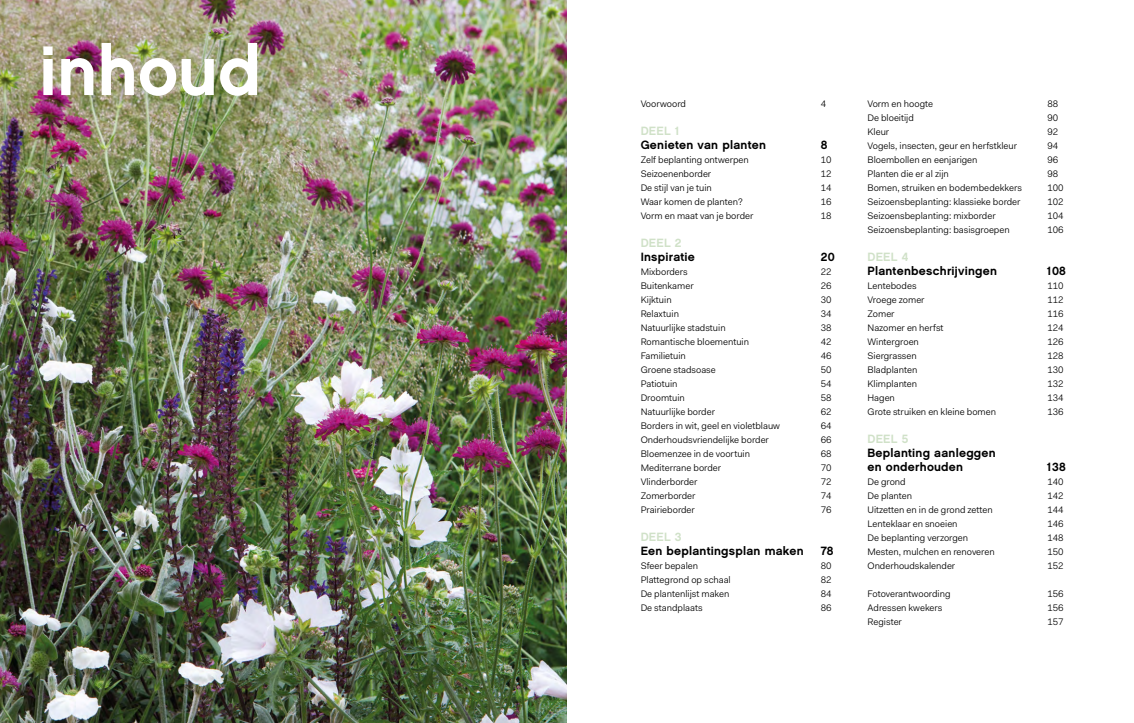
<style>
.page{position:relative;width:1134px;height:723px;background:#fff}
.page>*{position:absolute;margin:0;border:0;box-sizing:border-box;transform-origin:0 0}
.t1{font:70px "Chalet New York Nineteen Sixty";color:#fff}
.t2{font:12px/14px "Chalet New York Nineteen Sixty";letter-spacing:.02em;color:#000}
.t3{font:12px "Chalet New York Nineteen Sixty";letter-spacing:.02em;color:#d0e1c8}
.t4{font:9.5px "Fakt Pro Blond";color:#000}
</style>
<div class="page">
<img style="left:0;top:0;width:567px;height:723px">
<h1 class="t1" style="left:39px;top:27px;width:224px">inhoud</h1>
<p class="t4" style="left:641px;top:97px;width:47px">Voorwoord</p>
<p class="t4" style="left:821px;top:97px;width:7px">4</p>
<p class="t3" style="left:641px;top:123px;width:41px">DEEL 1</p>
<p class="t2" style="left:641px;top:137px;width:127px">Genieten van planten</p>
<p class="t2" style="left:821px;top:137px;width:8px">8</p>
<p class="t4" style="left:641px;top:153px;width:110px">Zelf beplanting ontwerpen</p>
<p class="t4" style="left:821px;top:153px;width:12px">10</p>
<p class="t4" style="left:641px;top:167px;width:72px">Seizoenenborder</p>
<p class="t4" style="left:821px;top:167px;width:12px">12</p>
<p class="t4" style="left:641px;top:181px;width:73px">De stijl van je tuin</p>
<p class="t4" style="left:821px;top:181px;width:12px">14</p>
<p class="t4" style="left:641px;top:195px;width:103px">Waar komen de planten?</p>
<p class="t4" style="left:821px;top:195px;width:12px">16</p>
<p class="t4" style="left:641px;top:209px;width:114px">Vorm en maat van je border</p>
<p class="t4" style="left:821px;top:209px;width:12px">18</p>
<p class="t3" style="left:641px;top:235px;width:42px">DEEL 2</p>
<p class="t2" style="left:641px;top:249px;width:56px">Inspiratie</p>
<p class="t2" style="left:821px;top:249px;width:16px">20</p>
<p class="t4" style="left:641px;top:265px;width:49px">Mixborders</p>
<p class="t4" style="left:821px;top:265px;width:12px">22</p>
<p class="t4" style="left:641px;top:279px;width:54px">Buitenkamer</p>
<p class="t4" style="left:821px;top:279px;width:12px">26</p>
<p class="t4" style="left:641px;top:293px;width:32px">Kijktuin</p>
<p class="t4" style="left:821px;top:293px;width:12px">30</p>
<p class="t4" style="left:641px;top:307px;width:40px">Relaxtuin</p>
<p class="t4" style="left:821px;top:307px;width:12px">34</p>
<p class="t4" style="left:641px;top:321px;width:86px">Natuurlijke stadstuin</p>
<p class="t4" style="left:821px;top:321px;width:12px">38</p>
<p class="t4" style="left:641px;top:335px;width:110px">Romantische bloementuin</p>
<p class="t4" style="left:821px;top:335px;width:12px">42</p>
<p class="t4" style="left:641px;top:349px;width:47px">Familietuin</p>
<p class="t4" style="left:821px;top:349px;width:12px">46</p>
<p class="t4" style="left:641px;top:363px;width:77px">Groene stadsoase</p>
<p class="t4" style="left:821px;top:363px;width:12px">50</p>
<p class="t4" style="left:641px;top:377px;width:38px">Patiotuin</p>
<p class="t4" style="left:821px;top:377px;width:12px">54</p>
<p class="t4" style="left:641px;top:391px;width:46px">Droomtuin</p>
<p class="t4" style="left:821px;top:391px;width:12px">58</p>
<p class="t4" style="left:641px;top:405px;width:76px">Natuurlijke border</p>
<p class="t4" style="left:821px;top:405px;width:12px">62</p>
<p class="t4" style="left:641px;top:419px;width:141px">Borders in wit, geel en violetblauw</p>
<p class="t4" style="left:821px;top:419px;width:12px">64</p>
<p class="t4" style="left:641px;top:433px;width:130px">Onderhoudsvriendelijke border</p>
<p class="t4" style="left:821px;top:433px;width:12px">66</p>
<p class="t4" style="left:641px;top:447px;width:111px">Bloemenzee in de voortuin</p>
<p class="t4" style="left:821px;top:447px;width:12px">68</p>
<p class="t4" style="left:641px;top:461px;width:82px">Mediterrane border</p>
<p class="t4" style="left:821px;top:461px;width:12px">70</p>
<p class="t4" style="left:641px;top:475px;width:58px">Vlinderborder</p>
<p class="t4" style="left:821px;top:475px;width:12px">72</p>
<p class="t4" style="left:641px;top:489px;width:56px">Zomerborder</p>
<p class="t4" style="left:821px;top:489px;width:12px">74</p>
<p class="t4" style="left:641px;top:503px;width:56px">Prairieborder</p>
<p class="t4" style="left:821px;top:503px;width:12px">76</p>
<p class="t3" style="left:641px;top:529px;width:42px">DEEL 3</p>
<p class="t2" style="left:641px;top:543px;width:165px">Een beplantingsplan maken</p>
<p class="t2" style="left:821px;top:543px;width:14px">78</p>
<p class="t4" style="left:641px;top:559px;width:59px">Sfeer bepalen</p>
<p class="t4" style="left:821px;top:559px;width:12px">80</p>
<p class="t4" style="left:641px;top:573px;width:92px">Plattegrond op schaal</p>
<p class="t4" style="left:821px;top:573px;width:12px">82</p>
<p class="t4" style="left:641px;top:587px;width:90px">De plantenlijst maken</p>
<p class="t4" style="left:821px;top:587px;width:12px">84</p>
<p class="t4" style="left:641px;top:601px;width:63px">De standplaats</p>
<p class="t4" style="left:821px;top:601px;width:12px">86</p>
<p class="t4" style="left:867px;top:97px;width:67px">Vorm en hoogte</p>
<p class="t4" style="left:1047px;top:97px;width:12px">88</p>
<p class="t4" style="left:867px;top:111px;width:48px">De bloeitijd</p>
<p class="t4" style="left:1047px;top:111px;width:12px">90</p>
<p class="t4" style="left:867px;top:125px;width:23px">Kleur</p>
<p class="t4" style="left:1047px;top:125px;width:12px">92</p>
<p class="t4" style="left:867px;top:139px;width:151px">Vogels, insecten, geur en herfstkleur</p>
<p class="t4" style="left:1047px;top:139px;width:12px">94</p>
<p class="t4" style="left:867px;top:153px;width:112px">Bloembollen en eenjarigen</p>
<p class="t4" style="left:1047px;top:153px;width:12px">96</p>
<p class="t4" style="left:867px;top:167px;width:83px">Planten die er al zijn</p>
<p class="t4" style="left:1047px;top:167px;width:12px">98</p>
<p class="t4" style="left:867px;top:181px;width:156px">Bomen, struiken en bodembedekkers</p>
<p class="t4" style="left:1047px;top:181px;width:18px">100</p>
<p class="t4" style="left:867px;top:195px;width:155px">Seizoensbeplanting: klassieke border</p>
<p class="t4" style="left:1047px;top:195px;width:18px">102</p>
<p class="t4" style="left:867px;top:209px;width:130px">Seizoensbeplanting: mixborder</p>
<p class="t4" style="left:1047px;top:209px;width:18px">104</p>
<p class="t4" style="left:867px;top:223px;width:144px">Seizoensbeplanting: basisgroepen</p>
<p class="t4" style="left:1047px;top:223px;width:18px">106</p>
<p class="t3" style="left:867px;top:249px;width:42px">DEEL 4</p>
<p class="t2" style="left:867px;top:263px;width:131px">Plantenbeschrijvingen</p>
<p class="t2" style="left:1047px;top:263px;width:21px">108</p>
<p class="t4" style="left:867px;top:279px;width:51px">Lentebodes</p>
<p class="t4" style="left:1047px;top:279px;width:18px">110</p>
<p class="t4" style="left:867px;top:293px;width:59px">Vroege zomer</p>
<p class="t4" style="left:1047px;top:293px;width:18px">112</p>
<p class="t4" style="left:867px;top:307px;width:29px">Zomer</p>
<p class="t4" style="left:1047px;top:307px;width:18px">116</p>
<p class="t4" style="left:867px;top:321px;width:78px">Nazomer en herfst</p>
<p class="t4" style="left:1047px;top:321px;width:18px">124</p>
<p class="t4" style="left:867px;top:335px;width:53px">Wintergroen</p>
<p class="t4" style="left:1047px;top:335px;width:18px">126</p>
<p class="t4" style="left:867px;top:349px;width:51px">Siergrassen</p>
<p class="t4" style="left:1047px;top:349px;width:18px">128</p>
<p class="t4" style="left:867px;top:363px;width:51px">Bladplanten</p>
<p class="t4" style="left:1047px;top:363px;width:18px">130</p>
<p class="t4" style="left:867px;top:377px;width:51px">Klimplanten</p>
<p class="t4" style="left:1047px;top:377px;width:18px">132</p>
<p class="t4" style="left:867px;top:391px;width:29px">Hagen</p>
<p class="t4" style="left:1047px;top:391px;width:18px">134</p>
<p class="t4" style="left:867px;top:405px;width:130px">Grote struiken en kleine bomen</p>
<p class="t4" style="left:1047px;top:405px;width:18px">136</p>
<p class="t3" style="left:867px;top:431px;width:42px">DEEL 5</p>
<p class="t2" style="left:867px;top:445px;width:130px">Beplanting aanleggen en onderhouden</p>
<p class="t2" style="left:1047px;top:459px;width:20px">138</p>
<p class="t4" style="left:867px;top:475px;width:40px">De grond</p>
<p class="t4" style="left:1047px;top:475px;width:18px">140</p>
<p class="t4" style="left:867px;top:489px;width:46px">De planten</p>
<p class="t4" style="left:1047px;top:489px;width:18px">142</p>
<p class="t4" style="left:867px;top:503px;width:127px">Uitzetten en in de grond zetten</p>
<p class="t4" style="left:1047px;top:503px;width:18px">144</p>
<p class="t4" style="left:867px;top:517px;width:92px">Lenteklaar en snoeien</p>
<p class="t4" style="left:1047px;top:517px;width:18px">146</p>
<p class="t4" style="left:867px;top:531px;width:102px">De beplanting verzorgen</p>
<p class="t4" style="left:1047px;top:531px;width:18px">148</p>
<p class="t4" style="left:867px;top:545px;width:129px">Mesten, mulchen en renoveren</p>
<p class="t4" style="left:1047px;top:545px;width:18px">150</p>
<p class="t4" style="left:867px;top:559px;width:89px">Onderhoudskalender</p>
<p class="t4" style="left:1047px;top:559px;width:18px">152</p>
<p class="t4" style="left:867px;top:587px;width:85px">Fotoverantwoording</p>
<p class="t4" style="left:1047px;top:587px;width:18px">156</p>
<p class="t4" style="left:867px;top:601px;width:76px">Adressen kwekers</p>
<p class="t4" style="left:1047px;top:601px;width:18px">156</p>
<p class="t4" style="left:867px;top:615px;width:36px">Register</p>
<p class="t4" style="left:1047px;top:615px;width:18px">157</p>
</div>
